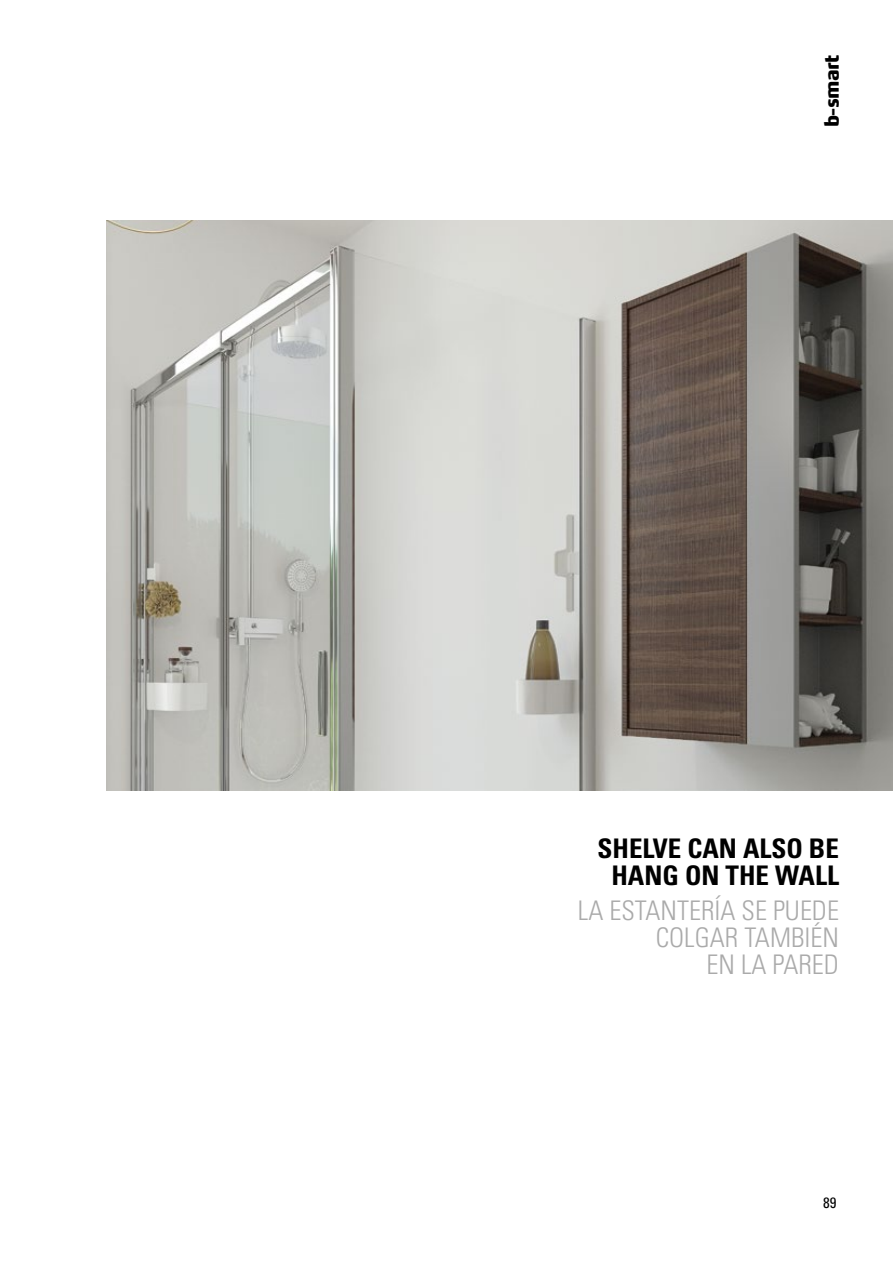
<style>
.page{position:relative;width:893px;height:1263px;background:#fff}
.page>*{position:absolute;margin:0;border:0;box-sizing:border-box;transform-origin:0 0}
.t1{font:300 condensed 27px/27px "Univers LT Std";color:#aaa;text-align:right}
.t2{font:700 condensed 27px/27px "Univers LT Std";color:#000;text-align:center}
.t3{font:900 19.5px "Max";letter-spacing:-.03em;color:#000}
.t4{font:condensed 15px "Univers LT Std";color:#000}
</style>
<div class="page">
<img style="left:106px;top:220px;width:787px;height:570px">
<p class="t3" style="left:819px;top:127px;width:75px;rotate:-90deg">b-smart</p>
<p class="t2" style="left:598px;top:835px;width:243px">SHELVE CAN ALSO BE<br>HANG ON THE WALL</p>
<p class="t1" style="left:578px;top:897px;width:263px">LA ESTANTERÍA SE PUEDE<br>COLGAR TAMBIÉN<br>EN LA PARED</p>
<p class="t4" style="left:823px;top:1193px;width:15px">89</p>
</div>
